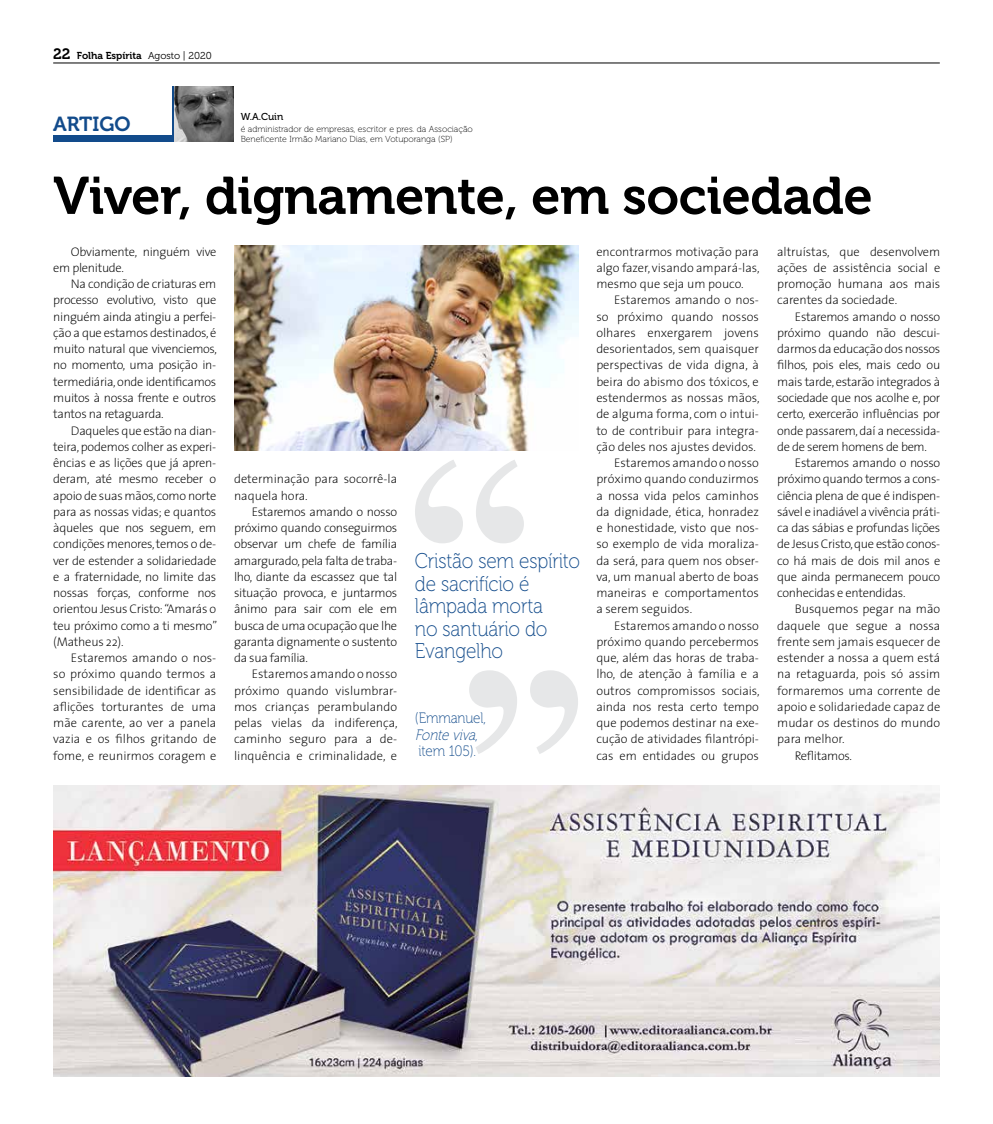
<style>
.page{position:relative;width:993px;height:1124px;background:#fff}
.page>*{position:absolute;margin:0;border:0;box-sizing:border-box;transform-origin:0 0}
.t1{font:52.5px "Museo 700";letter-spacing:-.01em;color:#000}
.t2{font:21.25px/22.5px "Museo 100";letter-spacing:-.01em;color:#124b8b;scale:.9 1}
.t3{font:20.25px "Museo 700";color:#124b8b}
.t4{font:15px/16.2px "Museo 100";letter-spacing:-.01em;color:#124b8b;scale:.9 1}
.t5{font:200 12.5px "The Sans 2";letter-spacing:-.015em;color:#000}
.t6{font:10px "Museo 700";color:#000}
.t7{font:10px "Museo 500";color:#000}
.t8{font:8.75px/10.5px "Museo 100";color:#000}
.s1{font-size:15px}
.s2{font-family:"Museo 300"}
.s3{font-style:italic}
</style>
<div class="page">
<hr style="left:53px;top:63px;width:886px;height:1px;background:#000">
<img style="left:174px;top:86px;width:59px;height:56px">
<hr style="left:172px;top:86px;width:2px;height:56px;background:#124b8b">
<div style="left:53px;top:135px;width:119px;height:7px;background:#124b8b"></div>
<img style="left:234px;top:245px;width:344px;height:205px">
<svg style="left:469px;top:670px;width:109px;height:84px"></svg>
<svg style="left:415px;top:460px;width:108px;height:83px"></svg>
<img style="left:53px;top:785px;width:886px;height:290px">
<p class="t6" style="left:53px;top:50px;width:160px"><span class="s1">22</span> Folha Espírita <span class="s2">Agosto | 2020</span></p>
<p class="t3" style="left:53px;top:112px;width:79px">ARTIGO</p>
<p class="t7" style="left:240px;top:111px;width:44px">W.A.Cuin</p>
<p class="t8" style="left:240px;top:123px;width:233px">é administrador de empresas, escritor e pres. da Associação<br>Beneficente Irmão Mariano Dias, em Votuporanga (SP)</p>
<p class="t1" style="left:53px;top:166px;width:820px">Viver, dignamente, em sociedade</p>
<p class="t5" style="left:71px;top:241px;width:147px">Obviamente, ninguém vive</p>
<p class="t5" style="left:53px;top:257px;width:72px">em plenitude.</p>
<p class="t5" style="left:71px;top:273px;width:147px">Na condição de criaturas em</p>
<p class="t5" style="left:53px;top:290px;width:164px">processo evolutivo, visto que</p>
<p class="t5" style="left:53px;top:306px;width:164px">ninguém ainda atingiu a perfei-</p>
<p class="t5" style="left:53px;top:322px;width:164px">ção a que estamos destinados, é</p>
<p class="t5" style="left:53px;top:338px;width:165px">muito natural que vivenciemos,</p>
<p class="t5" style="left:53px;top:355px;width:164px">no momento, uma posição in-</p>
<p class="t5" style="left:53px;top:371px;width:164px">termediária, onde identificamos</p>
<p class="t5" style="left:53px;top:387px;width:164px">muitos à nossa frente e outros</p>
<p class="t5" style="left:53px;top:403px;width:112px">tantos na retaguarda.</p>
<p class="t5" style="left:71px;top:420px;width:147px">Daqueles que estão na dian-</p>
<p class="t5" style="left:53px;top:436px;width:164px">teira, podemos colher as experi-</p>
<p class="t5" style="left:53px;top:452px;width:164px">ências e as lições que já apren-</p>
<p class="t5" style="left:53px;top:468px;width:164px">deram, até mesmo receber o</p>
<p class="t5" style="left:53px;top:485px;width:164px">apoio de suas mãos, como norte</p>
<p class="t5" style="left:53px;top:501px;width:164px">para as nossas vidas; e quantos</p>
<p class="t5" style="left:53px;top:517px;width:164px">àqueles que nos seguem, em</p>
<p class="t5" style="left:53px;top:533px;width:164px">condições menores, temos o de-</p>
<p class="t5" style="left:53px;top:550px;width:164px">ver de estender a solidariedade</p>
<p class="t5" style="left:53px;top:566px;width:164px">e a fraternidade, no limite das</p>
<p class="t5" style="left:53px;top:582px;width:164px">nossas forças, conforme nos</p>
<p class="t5" style="left:53px;top:598px;width:164px">orientou Jesus Cristo: “Amarás o</p>
<p class="t5" style="left:53px;top:615px;width:165px">teu próximo como a ti mesmo”</p>
<p class="t5" style="left:53px;top:631px;width:72px">(Matheus 22).</p>
<p class="t5" style="left:71px;top:647px;width:147px">Estaremos amando o nos-</p>
<p class="t5" style="left:53px;top:663px;width:164px">so próximo quando termos a</p>
<p class="t5" style="left:53px;top:680px;width:164px">sensibilidade de identificar as</p>
<p class="t5" style="left:53px;top:696px;width:164px">aflições torturantes de uma</p>
<p class="t5" style="left:53px;top:712px;width:164px">mãe carente, ao ver a panela</p>
<p class="t5" style="left:53px;top:728px;width:164px">vazia e os filhos gritando de</p>
<p class="t5" style="left:53px;top:745px;width:164px">fome, e reunirmos coragem e</p>
<p class="t5" style="left:234px;top:468px;width:165px">determinação para socorrê-la</p>
<p class="t5" style="left:234px;top:485px;width:75px">naquela hora.</p>
<p class="t5" style="left:252px;top:501px;width:147px">Estaremos amando o nosso</p>
<p class="t5" style="left:234px;top:517px;width:165px">próximo quando conseguirmos</p>
<p class="t5" style="left:234px;top:533px;width:164px">observar um chefe de família</p>
<p class="t5" style="left:234px;top:550px;width:165px">amargurado, pela falta de traba-</p>
<p class="t5" style="left:234px;top:566px;width:164px">lho, diante da escassez que tal</p>
<p class="t5" style="left:234px;top:582px;width:164px">situação provoca, e juntarmos</p>
<p class="t5" style="left:234px;top:598px;width:164px">ânimo para sair com ele em</p>
<p class="t5" style="left:234px;top:615px;width:165px">busca de uma ocupação que lhe</p>
<p class="t5" style="left:234px;top:631px;width:164px">garanta dignamente o sustento</p>
<p class="t5" style="left:234px;top:647px;width:75px">da sua família.</p>
<p class="t5" style="left:252px;top:663px;width:147px">Estaremos amando o nosso</p>
<p class="t5" style="left:234px;top:680px;width:164px">próximo quando vislumbrar-</p>
<p class="t5" style="left:234px;top:696px;width:164px">mos crianças perambulando</p>
<p class="t5" style="left:234px;top:712px;width:165px">pelas vielas da indiferença,</p>
<p class="t5" style="left:234px;top:728px;width:164px">caminho seguro para a de-</p>
<p class="t5" style="left:234px;top:745px;width:164px">linquência e criminalidade, e</p>
<p class="t2" style="left:415px;top:550px;width:185px">Cristão sem espírito de sacrifício é lâmpada morta<br>no santuário do<br>Evangelho</p>
<p class="t4" style="left:415px;top:710px;width:80px">(Emmanuel,<br><span class="s3">Fonteviva</span>, item 105).</p>
<p class="t5" style="left:596px;top:241px;width:164px">encontrarmos motivação para</p>
<p class="t5" style="left:596px;top:257px;width:165px">algo fazer, visando ampará-las,</p>
<p class="t5" style="left:596px;top:273px;width:149px">mesmo que seja um pouco.</p>
<p class="t5" style="left:614px;top:290px;width:146px">Estaremos amando o nos-</p>
<p class="t5" style="left:596px;top:306px;width:164px">so próximo quando nossos</p>
<p class="t5" style="left:596px;top:322px;width:164px">olhares enxergarem jovens</p>
<p class="t5" style="left:596px;top:338px;width:164px">desorientados, sem quaisquer</p>
<p class="t5" style="left:596px;top:355px;width:164px">perspectivas de vida digna, à</p>
<p class="t5" style="left:596px;top:371px;width:164px">beira do abismo dos tóxicos, e</p>
<p class="t5" style="left:596px;top:387px;width:165px">estendermos as nossas mãos,</p>
<p class="t5" style="left:596px;top:403px;width:164px">de alguma forma, com o intui-</p>
<p class="t5" style="left:596px;top:420px;width:164px">to de contribuir para integra-</p>
<p class="t5" style="left:596px;top:436px;width:161px">ção deles nos ajustes devidos.</p>
<p class="t5" style="left:614px;top:452px;width:146px">Estaremos amando o nosso</p>
<p class="t5" style="left:596px;top:468px;width:164px">próximo quando conduzirmos</p>
<p class="t5" style="left:596px;top:485px;width:164px">a nossa vida pelos caminhos</p>
<p class="t5" style="left:596px;top:501px;width:164px">da dignidade, ética, honradez</p>
<p class="t5" style="left:596px;top:517px;width:164px">e honestidade, visto que nos-</p>
<p class="t5" style="left:596px;top:533px;width:164px">so exemplo de vida moraliza-</p>
<p class="t5" style="left:596px;top:550px;width:164px">da será, para quem nos obser-</p>
<p class="t5" style="left:596px;top:566px;width:164px">va, um manual aberto de boas</p>
<p class="t5" style="left:596px;top:582px;width:164px">maneiras e comportamentos</p>
<p class="t5" style="left:596px;top:598px;width:97px">a serem seguidos.</p>
<p class="t5" style="left:614px;top:615px;width:146px">Estaremos amando o nosso</p>
<p class="t5" style="left:596px;top:631px;width:164px">próximo quando percebermos</p>
<p class="t5" style="left:596px;top:647px;width:164px">que, além das horas de traba-</p>
<p class="t5" style="left:596px;top:663px;width:164px">lho, de atenção à família e a</p>
<p class="t5" style="left:596px;top:680px;width:165px">outros compromissos sociais,</p>
<p class="t5" style="left:596px;top:696px;width:164px">ainda nos resta certo tempo</p>
<p class="t5" style="left:596px;top:712px;width:164px">que podemos destinar na exe-</p>
<p class="t5" style="left:596px;top:728px;width:164px">cução de atividades filantrópi-</p>
<p class="t5" style="left:596px;top:745px;width:164px">cas em entidades ou grupos</p>
<p class="t5" style="left:777px;top:241px;width:164px">altruístas, que desenvolvem</p>
<p class="t5" style="left:777px;top:257px;width:164px">ações de assistência social e</p>
<p class="t5" style="left:777px;top:273px;width:164px">promoção humana aos mais</p>
<p class="t5" style="left:777px;top:290px;width:121px">carentes da sociedade.</p>
<p class="t5" style="left:794px;top:306px;width:147px">Estaremos amando o nosso</p>
<p class="t5" style="left:777px;top:322px;width:164px">próximo quando não descui-</p>
<p class="t5" style="left:777px;top:338px;width:165px">darmos da educação dos nossos</p>
<p class="t5" style="left:777px;top:355px;width:164px">filhos, pois eles, mais cedo ou</p>
<p class="t5" style="left:777px;top:371px;width:164px">mais tarde, estarão integrados à</p>
<p class="t5" style="left:777px;top:387px;width:165px">sociedade que nos acolhe e, por</p>
<p class="t5" style="left:777px;top:403px;width:164px">certo, exercerão influências por</p>
<p class="t5" style="left:777px;top:420px;width:165px">onde passarem, daí a necessida-</p>
<p class="t5" style="left:777px;top:436px;width:151px">de de serem homens de bem.</p>
<p class="t5" style="left:794px;top:452px;width:147px">Estaremos amando o nosso</p>
<p class="t5" style="left:777px;top:468px;width:165px">próximo quando termos a cons-</p>
<p class="t5" style="left:777px;top:485px;width:164px">ciência plena de que é indispen-</p>
<p class="t5" style="left:777px;top:501px;width:165px">sável e inadiável a vivência práti-</p>
<p class="t5" style="left:777px;top:517px;width:165px">ca das sábias e profundas lições</p>
<p class="t5" style="left:777px;top:533px;width:164px">de Jesus Cristo, que estão conos-</p>
<p class="t5" style="left:777px;top:550px;width:164px">co há mais de dois mil anos e</p>
<p class="t5" style="left:777px;top:566px;width:165px">que ainda permanecem pouco</p>
<p class="t5" style="left:777px;top:582px;width:130px">conhecidas e entendidas.</p>
<p class="t5" style="left:794px;top:598px;width:147px">Busquemos pegar na mão</p>
<p class="t5" style="left:777px;top:615px;width:165px">daquele que segue a nossa</p>
<p class="t5" style="left:777px;top:631px;width:164px">frente sem jamais esquecer de</p>
<p class="t5" style="left:777px;top:647px;width:164px">estender a nossa a quem está</p>
<p class="t5" style="left:777px;top:663px;width:164px">na retaguarda, pois só assim</p>
<p class="t5" style="left:777px;top:680px;width:164px">formaremos uma corrente de</p>
<p class="t5" style="left:777px;top:696px;width:165px">apoio e solidariedade capaz de</p>
<p class="t5" style="left:777px;top:712px;width:164px">mudar os destinos do mundo</p>
<p class="t5" style="left:777px;top:728px;width:69px">para melhor.</p>
<p class="t5" style="left:794px;top:745px;width:59px">Reflitamos.</p>
</div>
